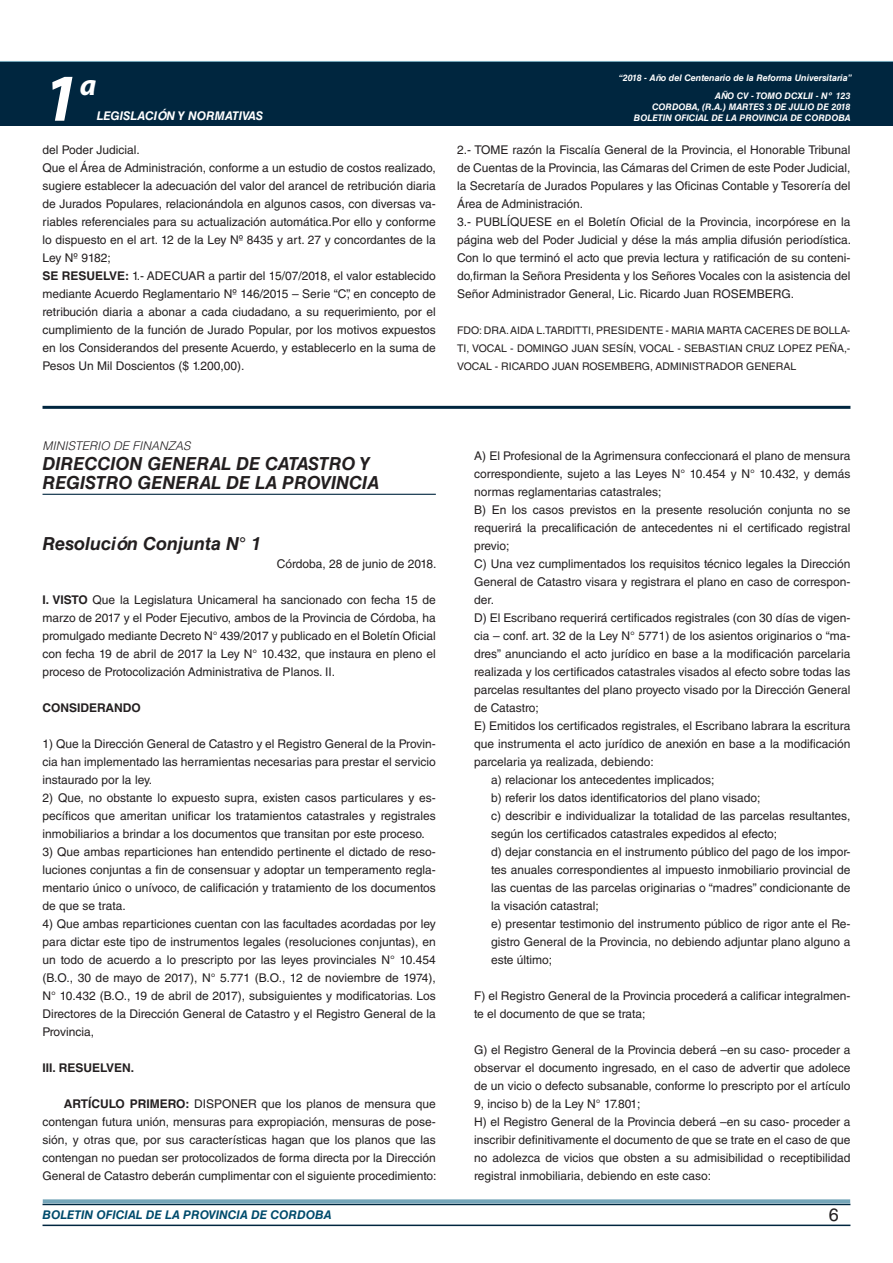
<style>
.page{position:relative;width:893px;height:1263px;background:#fff}
.page>*{position:absolute;margin:0;border:0;box-sizing:border-box;transform-origin:0 0}
.t1{font:italic 700 67.5px "Myriad Pro";color:#fff}
.t2{font:italic 700 30px "Myriad Pro";color:#fff}
.NOMBRE_DE_MINISTERIO{font:italic 700 18px/19.5px "Helvetica LT Std";color:#231f20}
.DOC__N{font:italic 700 18px "Helvetica LT Std";color:#231f20}
.t3{font:18px "Helvetica LT Std";color:#231f20}
.TEXTO_BASE{font:12px/18px "Helvetica LT Std";color:#231f20;text-align:justify}
.t4{font:italic 700 12px "Helvetica LT Std";color:#004b6c}
.TEXTO_BASE-2{font:700 12px "Helvetica LT Std";color:#231f20}
.t5{font:italic 700 12px "Helvetica LT Std";color:#fff}
.NOMBRE_DE_MINISTERIO-2{font:italic 300 12px "Helvetica LT Std";color:#231f20}
.FIRMA{font:10.5px/18px "Helvetica LT Std";color:#231f20;text-align:justify}
.t6{font:italic 700 9px/10.8px "Helvetica LT Std";color:#fff;text-align:right}
.s1{font-weight:700}
</style>
<div class="page">
<div style="left:0;top:61px;width:893px;height:6px;background:#73a5b8"></div>
<div style="left:0;top:62px;width:893px;height:64px;background:#00263f"></div>
<hr style="left:43px;top:1224px;width:807px;height:2px;background:#00263f">
<div style="left:42px;top:1198px;width:809px;height:8px;background:#fff;opacity:.75"></div>
<hr style="left:43px;top:406px;width:807px;height:3px;background:#00263f">
<hr style="left:43px;top:494px;width:393px;height:1px;background:#00263f">
<h1 class="t1" style="left:43px;top:54px;width:38px">1</h1>
<h2 class="t2" style="left:80px;top:66px;width:18px">a</h2>
<p class="t5" style="left:97px;top:109px;width:168px">LEGISLACIÓN Y NORMATIVAS</p>
<p class="TEXTO_BASE" style="left:43px;top:141px;width:99px">del Poder Judicial.</p>
<p class="TEXTO_BASE" style="left:43px;top:159px;width:395px">Que el Área de Administración, conforme a un estudio de costos realizado, sugiere establecer la adecuación del valor del arancel de retribución diaria de Jurados Populares, relacionándola en algunos casos, con diversas va&shy;riables referenciales para su actualización automática.Por ello y conforme lo dispuesto en el art. 12 de la Ley Nº 8435 y art. 27 y concordantes de la Ley Nº 9182;</p>
<p class="TEXTO_BASE" style="left:43px;top:267px;width:395px"><span class="s1">SE RESUELVE:</span> 1.- ADECUAR a partir del 15/07/2018, el valor establecido mediante Acuerdo Reglamentario Nº 146/2015 – Serie “C”, en concepto de retribución diaria a abonar a cada ciudadano, a su requerimiento, por el cumplimiento de la función de Jurado Popular, por los motivos expuestos en los Considerandos del presente Acuerdo, y establecerlo en la suma de Pesos Un Mil Doscientos ($ 1.200,00).</p>
<p class="t6" style="left:619px;top:72px;width:235px">“2018 - Año del Centenario de la Reforma Universitaria”</p>
<p class="t6" style="left:634px;top:91px;width:218px">AÑO CV - TOMO DCXLII - Nº 123<br>CORDOBA, (R.A.) MARTES 3 DE JULIO DE 2018<br>BOLETIN OFICIAL DE LA PROVINCIA DE CORDOBA</p>
<p class="TEXTO_BASE" style="left:457px;top:141px;width:395px">2.- TOME razón la Fiscalía General de la Provincia, el Honorable Tribunal de Cuentas de la Provincia, las Cámaras del Crimen de este Poder Judicial, la Secretaría de Jurados Populares y las Oficinas Contable y Tesorería del Área de Administración.</p>
<p class="TEXTO_BASE" style="left:457px;top:213px;width:395px">3.- PUBLÍQUESE en el Boletín Oficial de la Provincia, incorpórese en la página web del Poder Judicial y dése la más amplia difusión periodística.<br>Con lo que terminó el acto que previa lectura y ratificación de su conteni&shy;do,firman la Señora Presidenta y los Señores Vocales con la asistencia del Señor Administrador General, Lic. Ricardo Juan ROSEMBERG.</p>
<p class="FIRMA" style="left:457px;top:321px;width:395px">FDO: DRA. AIDA L.TARDITTI, PRESIDENTE - MARIA MARTA CACERES DE BOLLA-TI, VOCAL - DOMINGO JUAN SESÍN, VOCAL - SEBASTIAN CRUZ LOPEZ PEÑA,- VOCAL - RICARDO JUAN ROSEMBERG, ADMINISTRADOR GENERAL</p>
<p class="NOMBRE_DE_MINISTERIO-2" style="left:43px;top:439px;width:150px">MINISTERIO DE FINANZAS</p>
<p class="NOMBRE_DE_MINISTERIO" style="left:43px;top:454px;width:338px">DIRECCION GENERAL DE CATASTRO Y<br>REGISTRO GENERAL DE LA PROVINCIA</p>
<p class="DOC__N" style="left:43px;top:532px;width:220px">Resolución Conjunta N° 1</p>
<p class="TEXTO_BASE" style="left:277px;top:555px;width:161px">Córdoba, 28 de junio de 2018.</p>
<p class="TEXTO_BASE" style="left:43px;top:591px;width:395px"><span class="s1">I. VISTO</span> Que la Legislatura Unicameral ha sancionado con fecha 15 de marzo de 2017 y el Poder Ejecutivo, ambos de la Provincia de Córdoba, ha promulgado mediante Decreto N° 439/2017 y publicado en el Boletín Oficial con fecha 19 de abril de 2017 la Ley N° 10.432, que instaura en pleno el proceso de Protocolización Administrativa de Planos. II.</p>
<p class="TEXTO_BASE-2" style="left:43px;top:700px;width:100px">CONSIDERANDO</p>
<p class="TEXTO_BASE" style="left:43px;top:735px;width:395px">1) Que la Dirección General de Catastro y el Registro General de la Provin&shy;cia han implementado las herramientas necesarias para prestar el servicio instaurado por la ley.</p>
<p class="TEXTO_BASE" style="left:43px;top:789px;width:395px">2) Que, no obstante lo expuesto supra, existen casos particulares y es&shy;pecíficos que ameritan unificar los tratamientos catastrales y registrales inmobiliarios a brindar a los documentos que transitan por este proceso.</p>
<p class="TEXTO_BASE" style="left:43px;top:843px;width:395px">3) Que ambas reparticiones han entendido pertinente el dictado de reso&shy;luciones conjuntas a fin de consensuar y adoptar un temperamento regla&shy;mentario único o unívoco, de calificación y tratamiento de los documentos de que se trata.</p>
<p class="TEXTO_BASE" style="left:43px;top:915px;width:395px">4) Que ambas reparticiones cuentan con las facultades acordadas por ley para dictar este tipo de instrumentos legales (resoluciones conjuntas), en un todo de acuerdo a lo prescripto por las leyes provinciales N° 10.454 (B.O., 30 de mayo de 2017), N° 5.771 (B.O., 12 de noviembre de 1974), N° 10.432 (B.O., 19 de abril de 2017), subsiguientes y modificatorias. Los Directores de la Dirección General de Catastro y el Registro General de la Provincia,</p>
<p class="TEXTO_BASE-2" style="left:43px;top:1060px;width:93px">III. RESUELVEN.</p>
<p class="TEXTO_BASE" style="left:43px;top:1095px;width:395px;text-indent:21px"><span class="s1">ARTÍCULO PRIMERO:</span> DISPONER que los planos de mensura que contengan futura unión, mensuras para expropiación, mensuras de pose&shy;sión, y otras que, por sus características hagan que los planos que las contengan no puedan ser protocolizados de forma directa por la Dirección General de Catastro deberán cumplimentar con el siguiente procedimiento:</p>
<p class="TEXTO_BASE" style="left:474px;top:447px;width:378px">A) El Profesional de la Agrimensura confeccionará el plano de mensura correspondiente, sujeto a las Leyes N° 10.454 y N° 10.432, y demás normas reglamentarias catastrales;</p>
<p class="TEXTO_BASE" style="left:474px;top:501px;width:378px">B) En los casos previstos en la presente resolución conjunta no se requerirá la precalificación de antecedentes ni el certificado registral previo;</p>
<p class="TEXTO_BASE" style="left:474px;top:555px;width:378px">C) Una vez cumplimentados los requisitos técnico legales la Dirección General de Catastro visara y registrara el plano en caso de correspon&shy;der.</p>
<p class="TEXTO_BASE" style="left:474px;top:609px;width:378px">D) El Escribano requerirá certificados registrales (con 30 días de vigen&shy;cia – conf. art. 32 de la Ley N° 5771) de los asientos originarios o “ma&shy;dres” anunciando el acto jurídico en base a la modificación parcelaria realizada y los certificados catastrales visados al efecto sobre todas las parcelas resultantes del plano proyecto visado por la Dirección General de Catastro;</p>
<p class="TEXTO_BASE" style="left:474px;top:717px;width:378px">E) Emitidos los certificados registrales, el Escribano labrara la escritura que instrumenta el acto jurídico de anexión en base a la modificación parcelaria ya realizada, debiendo:</p>
<p class="TEXTO_BASE" style="left:491px;top:771px;width:225px">a) relacionar los antecedentes implicados;</p>
<p class="TEXTO_BASE" style="left:491px;top:789px;width:271px">b) referir los datos identificatorios del plano visado;</p>
<p class="TEXTO_BASE" style="left:491px;top:807px;width:361px">c) describir e individualizar la totalidad de las parcelas resultantes, según los certificados catastrales expedidos al efecto;</p>
<p class="TEXTO_BASE" style="left:491px;top:843px;width:361px">d) dejar constancia en el instrumento público del pago de los impor&shy;tes anuales correspondientes al impuesto inmobiliario provincial de las cuentas de las parcelas originarias o “madres” condicionante de la visación catastral;</p>
<p class="TEXTO_BASE" style="left:491px;top:915px;width:361px">e) presentar testimonio del instrumento público de rigor ante el Re&shy;gistro General de la Provincia, no debiendo adjuntar plano alguno a este último;</p>
<p class="TEXTO_BASE" style="left:474px;top:987px;width:378px">F) el Registro General de la Provincia procederá a calificar integralmen&shy;te el documento de que se trata;</p>
<p class="TEXTO_BASE" style="left:474px;top:1041px;width:378px">G) el Registro General de la Provincia deberá –en su caso- proceder a observar el documento ingresado, en el caso de advertir que adolece de un vicio o defecto subsanable, conforme lo prescripto por el artículo 9, inciso b) de la Ley N° 17.801;</p>
<p class="TEXTO_BASE" style="left:474px;top:1113px;width:378px">H) el Registro General de la Provincia deberá –en su caso- proceder a inscribir definitivamente el documento de que se trate en el caso de que no adolezca de vicios que obsten a su admisibilidad o receptibilidad registral inmobiliaria, debiendo en este caso:</p>
<p class="t4" style="left:43px;top:1208px;width:290px">BOLETIN OFICIAL DE LA PROVINCIA DE CORDOBA</p>
<h3 class="t3" style="left:829px;top:1204px;width:12px">6</h3>
</div>
